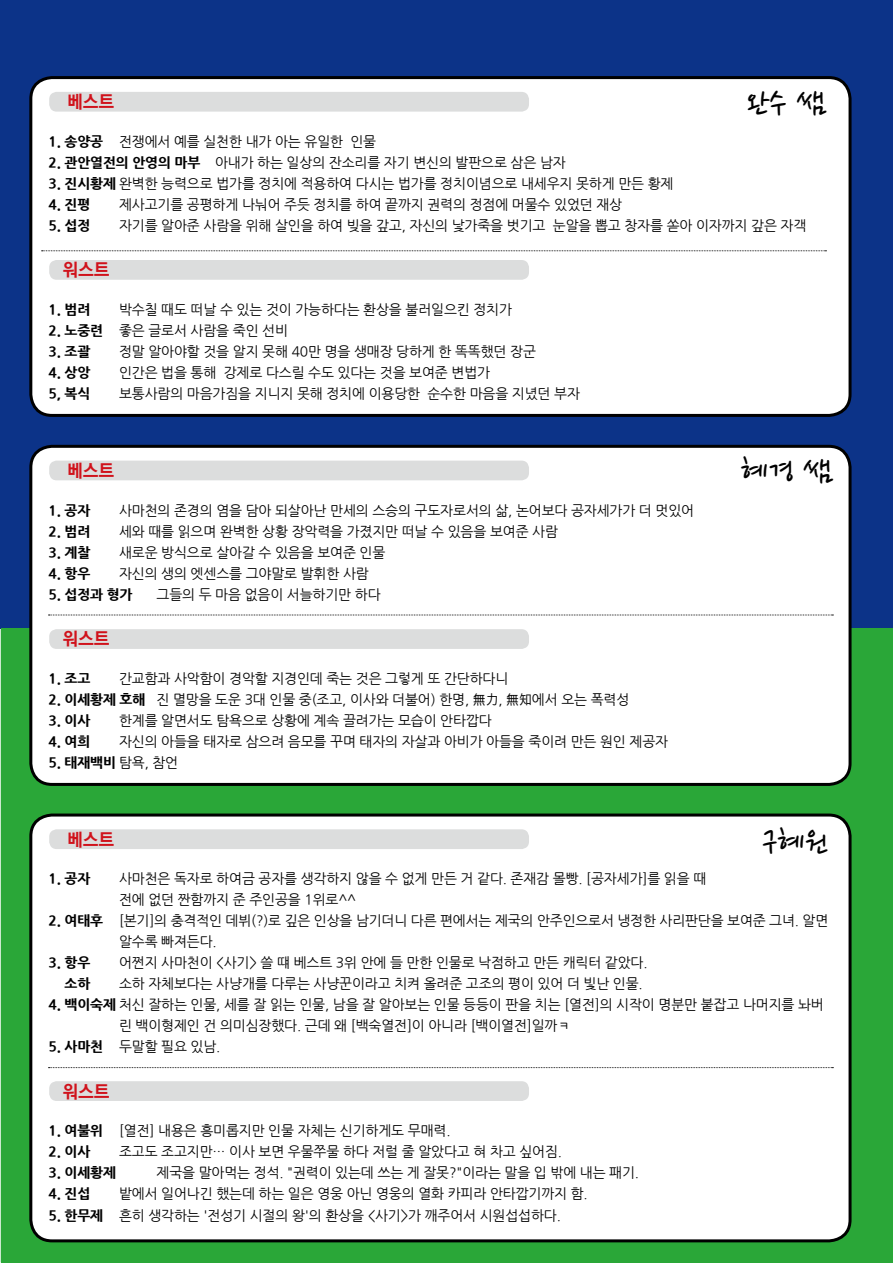
<style>
.page{position:relative;width:893px;height:1263px;background:#fff}
.page>*{position:absolute;margin:0;border:0;box-sizing:border-box;transform-origin:0 0}
.t1{font:36px "Nanum Pen OTF";color:#000}
.t2{font:18px "Dong A4 G";letter-spacing:-.01em;color:#d0121b}
.t3{font:13.8px/21px "Nanum Gothic";letter-spacing:-.01em;color:#000}
.t4{font:800 13.8px "Nanum Gothic";letter-spacing:-.01em;color:#000}
.s1{font-weight:800}
.s2{font-weight:400}
</style>
<div class="page">
<div style="left:0;top:0;width:893px;height:629px;background:#0c3388"></div>
<div style="left:1px;top:629px;width:892px;height:634px;background:#2aa738"></div>
<div style="left:31px;top:78px;width:819px;height:337px;background:#fff;border-radius:21px"></div>
<div style="left:29px;top:76px;width:822px;height:341px;border:3px solid #000;border-radius:21px"></div>
<div style="left:49px;top:92px;width:480px;height:20px;background:#dcdddd;border-radius:8px"></div>
<div style="left:49px;top:260px;width:480px;height:20px;background:#dcdddd;border-radius:8px"></div>
<svg style="left:42px;top:250px;width:784px;height:1px"></svg>
<div style="left:31px;top:446px;width:819px;height:338px;background:#fff;border-radius:21px"></div>
<div style="left:29px;top:445px;width:822px;height:341px;border:3px solid #000;border-radius:21px"></div>
<div style="left:49px;top:461px;width:480px;height:19px;background:#dcdddd;border-radius:8px"></div>
<div style="left:49px;top:629px;width:480px;height:20px;background:#dcdddd;border-radius:8px"></div>
<svg style="left:49px;top:615px;width:784px;height:1px"></svg>
<div style="left:31px;top:815px;width:819px;height:426px;background:#fff;border-radius:21px"></div>
<div style="left:29px;top:813px;width:822px;height:429px;border:3px solid #000;border-radius:21px"></div>
<div style="left:49px;top:1081px;width:480px;height:20px;background:#dcdddd;border-radius:8px"></div>
<div style="left:49px;top:829px;width:480px;height:20px;background:#dcdddd;border-radius:8px"></div>
<svg style="left:49px;top:1067px;width:784px;height:1px"></svg>
<h1 class="t1" style="left:748px;top:85px;width:79px">완수 쌤</h1>
<h2 class="t2" style="left:67px;top:91px;width:49px">베스트</h2>
<p class="t3" style="left:49px;top:131px;width:329px"><span class="s1">1. 송양공</span> 전쟁에서 예를 실천한 내가 아는 유일한 인물</p>
<p class="t3" style="left:49px;top:152px;width:519px"><span class="s1">2. 관안열전의 안영의 마부</span> 아내가 하는 일상의 잔소리를 자기 변신의 발판으로 삼은 남자</p>
<p class="t3" style="left:49px;top:173px;width:626px"><span class="s1">3. 진시황제</span> 완벽한 능력으로 법가를 정치에 적용하여 다시는 법가를 정치이념으로 내세우지 못하게 만든 황제</p>
<p class="t4" style="left:49px;top:197px;width:43px">4. 진평</p>
<p class="t3" style="left:119px;top:194px;width:505px">제사고기를 공평하게 나눠어 주듯 정치를 하여 끝까지 권력의 정점에 머물수 있었던 재상</p>
<p class="t4" style="left:49px;top:218px;width:43px">5. 섭정</p>
<p class="t3" style="left:119px;top:215px;width:689px">자기를 알아준 사람을 위해 살인을 하여 빚을 갚고, 자신의 낯가죽을 벗기고 눈알을 뽑고 창자를 쏟아 이자까지 갚은 자객</p>
<h2 class="t2" style="left:63px;top:259px;width:49px">워스트</h2>
<p class="t4" style="left:49px;top:302px;width:43px">1. 범려</p>
<p class="t3" style="left:119px;top:299px;width:395px">박수칠 때도 떠날 수 있는 것이 가능하다는 환상을 불러일으킨 정치가</p>
<p class="t3" style="left:49px;top:320px;width:241px"><span class="s1">2. 노중련</span> 좋은 글로서 사람을 죽인 선비</p>
<p class="t4" style="left:49px;top:344px;width:43px">3. 조괄</p>
<p class="t3" style="left:119px;top:341px;width:418px">정말 알아야할 것을 알지 못해 40만 명을 생매장 당하게 한 똑똑했던 장군</p>
<p class="t4" style="left:49px;top:365px;width:43px">4. 상앙</p>
<p class="t3" style="left:119px;top:362px;width:373px">인간은 법을 통해 강제로 다스릴 수도 있다는 것을 보여준 변법가</p>
<p class="t4" style="left:49px;top:386px;width:43px">5, 복식</p>
<p class="t3" style="left:119px;top:383px;width:462px">보통사람의 마음가짐을 지니지 못해 정치에 이용당한 순수한 마음을 지녔던 부자</p>
<h2 class="t2" style="left:67px;top:460px;width:49px">베스트</h2>
<p class="t4" style="left:49px;top:503px;width:43px">1. 공자</p>
<p class="t3" style="left:119px;top:500px;width:577px">사마천의 존경의 염을 담아 되살아난 만세의 스승의 구도자로서의 삶, 논어보다 공자세가가 더 멋있어</p>
<p class="t4" style="left:49px;top:524px;width:43px">2. 범려</p>
<p class="t3" style="left:119px;top:521px;width:440px">세와 때를 읽으며 완벽한 상황 장악력을 가졌지만 떠날 수 있음을 보여준 사람</p>
<p class="t4" style="left:49px;top:545px;width:43px">3. 계찰</p>
<p class="t3" style="left:119px;top:542px;width:268px">새로운 방식으로 살아갈 수 있음을 보여준 인물</p>
<p class="t4" style="left:49px;top:566px;width:43px">4. 항우</p>
<p class="t3" style="left:119px;top:563px;width:251px">자신의 생의 엣센스를 그야말로 발휘한 사람</p>
<p class="t4" style="left:49px;top:587px;width:86px">5. 섭정과 형가</p>
<p class="t3" style="left:157px;top:584px;width:226px">그들의 두 마음 없음이 서늘하기만 하다</p>
<h2 class="t2" style="left:63px;top:628px;width:49px">워스트</h2>
<p class="t4" style="left:49px;top:671px;width:43px">1. 조고</p>
<p class="t3" style="left:119px;top:668px;width:391px">간교함과 사악함이 경악할 지경인데 죽는 것은 그렇게 또 간단하다니</p>
<p class="t3" style="left:49px;top:689px;width:582px"><span class="s1">2. 이세황제 호해</span> 진 멸망을 도운 3대 인물 중(조고, 이사와 더불어) 한명, 無力, 無知에서 오는 폭력성</p>
<p class="t4" style="left:49px;top:713px;width:43px">3. 이사</p>
<p class="t3" style="left:119px;top:710px;width:374px">한계를 알면서도 탐욕으로 상황에 계속 끌려가는 모습이 안타깝다</p>
<p class="t4" style="left:49px;top:734px;width:43px">4. 여희</p>
<p class="t3" style="left:119px;top:731px;width:551px">자신의 아들을 태자로 삼으려 음모를 꾸며 태자의 자살과 아비가 아들을 죽이려 만든 원인 제공자</p>
<p class="t4" style="left:49px;top:755px;width:131px">5. 태재백비 <span class="s2">탐욕, 참언</span></p>
<h1 class="t1" style="left:741px;top:453px;width:92px">혜경 쌤</h1>
<h1 class="t1" style="left:763px;top:824px;width:66px">구혜원</h1>
<h2 class="t2" style="left:67px;top:828px;width:49px">베스트</h2>
<p class="t4" style="left:49px;top:871px;width:43px">1. 공자</p>
<p class="t3" style="left:119px;top:869px;width:589px">사마천은 독자로 하여금 공자를 생각하지 않을 수 없게 만든 거 같다. 존재감 몰빵. [공자세가]를 읽을 때 전에 없던 짠함까지 준 주인공을 1위로^^</p>
<p class="t3" style="left:119px;top:911px;width:711px;text-indent:-71px"><span class="s1">2. 여태후</span> [본기]의 충격적인 데뷔(?)로 깊은 인상을 남기더니 다른 편에서는 제국의 안주인으로서 냉정한 사리판단을 보여준 그녀. 알면 알수록 빠져든다.</p>
<p class="t4" style="left:49px;top:956px;width:43px">3. 항우</p>
<p class="t3" style="left:119px;top:953px;width:530px">어쩐지 사마천이 &lt;사기&gt; 쓸 떄 베스트 3위 안에 들 만한 인물로 낙점하고 만든 캐릭터 같았다.</p>
<p class="t4" style="left:65px;top:977px;width:27px">소하</p>
<p class="t3" style="left:119px;top:974px;width:525px">소하 자체보다는 사냥개를 다루는 사냥꾼이라고 치켜 올려준 고조의 평이 있어 더 빛난 인물.</p>
<p class="t3" style="left:119px;top:995px;width:706px;text-indent:-71px"><span class="s1">4. 백이숙제</span> 처신 잘하는 인물, 세를 잘 읽는 인물, 남을 잘 알아보는 인물 등등이 판을 치는 [열전]의 시작이 명분만 붙잡고 나머지를 놔버 린 백이형제인 건 의미심장했다. 근데 왜 [백숙열전]이 아니라 [백이열전]일까ㅋ</p>
<p class="t3" style="left:49px;top:1037px;width:173px"><span class="s1">5. 사마천</span> 두말할 필요 있남.</p>
<h2 class="t2" style="left:63px;top:1080px;width:49px">워스트</h2>
<p class="t3" style="left:49px;top:1121px;width:403px"><span class="s1">1. 여불위</span> [열전] 내용은 흥미롭지만 인물 자체는 신기하게도 무매력.</p>
<p class="t4" style="left:49px;top:1144px;width:43px">2. 이사</p>
<p class="t3" style="left:119px;top:1142px;width:445px">조고도 조고지만… 이사 보면 우물쭈물 하다 저럴 줄 알았다고 혀 차고 싶어짐.</p>
<p class="t4" style="left:49px;top:1165px;width:69px">3. 이세황제</p>
<p class="t3" style="left:157px;top:1163px;width:484px">제국을 말아먹는 정석. "권력이 있는데 쓰는 게 잘못?"이라는 말을 입 밖에 내는 패기.</p>
<p class="t4" style="left:49px;top:1187px;width:43px">4. 진섭</p>
<p class="t3" style="left:119px;top:1184px;width:470px">밭에서 일어나긴 했는데 하는 일은 영웅 아닌 영웅의 열화 카피라 안타깝기까지 함.</p>
<p class="t3" style="left:49px;top:1205px;width:514px"><span class="s1">5. 한무제</span> 흔히 생각하는 '전성기 시절의 왕'의 환상을 &lt;사기&gt;가 깨주어서 시원섭섭하다.</p>
</div>
